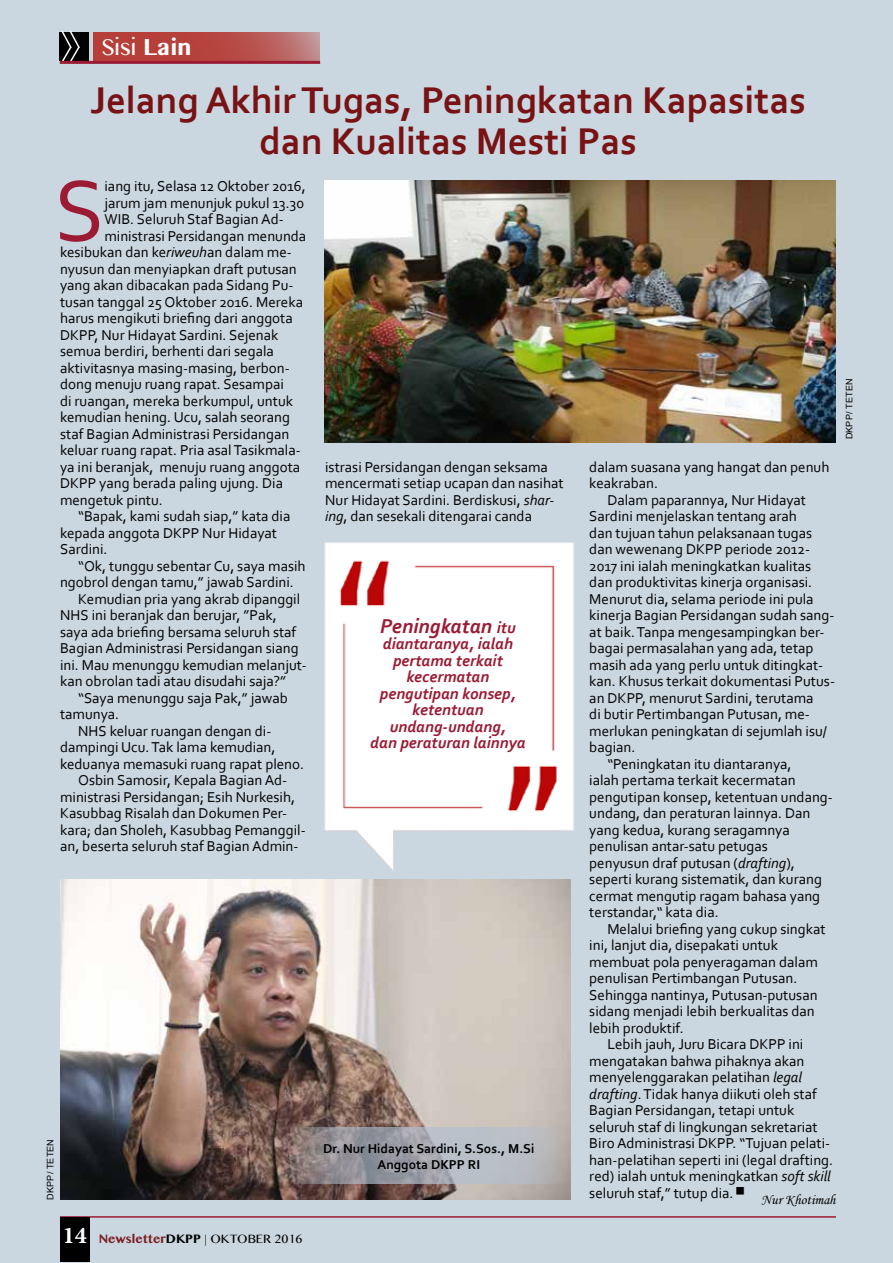
<style>
.page{position:relative;width:893px;height:1263px;background:#fff}
.page>*{position:absolute;margin:0;border:0;box-sizing:border-box;transform-origin:0 0}
.t1{font:90.75px "Corbel";color:#9b1b34}
.t2{font:700 39px/40.5px "Corbel";color:#781214;text-align:center}
.t3{font:25.5px "Kannada MN";color:#fff}
.t4{font:italic 700 21px "Corbel";color:#9b1b34}
.t5{font:italic 700 16.5px/16.5px "Corbel";color:#9b1b34;text-align:center}
.t6{font:15px/16.5px "Corbel";color:#000}
.t7{font:14.25px "Monotype Corsiva";color:#000}
.t8{font:700 13.5px/16.2px "Corbel";color:#000;text-align:center}
.t9{font:13.5px "Kannada MN";color:#000}
.t10{font:9px "Arial";letter-spacing:.02em;color:#000}
.s1{font-weight:700}
.s2{font-style:italic}
.s3{font-size:16.5px}
.s4{font-family:"Minion Pro";font-weight:700;font-size:24px;color:#fff}
.s5{font-weight:700;color:#7a1e20}
.s6{font-weight:700;color:#000101}
</style>
<div class="page">
<div style="left:0;top:0;width:893px;height:1262px;background:#c4d3dd"></div>
<svg style="left:94px;top:32px;width:226px;height:29px;background:#b74f4b"></svg>
<div style="left:60px;top:32px;width:29px;height:29px;background:#000101"></div>
<svg style="left:60px;top:30px;width:21px;height:31px"></svg>
<hr style="left:60px;top:61px;width:260px;height:3px;background:#9b1b34">
<hr style="left:60px;top:1216px;width:776px;height:2px;background:#9b1b34">
<div style="left:60px;top:1218px;width:30px;height:44px;background:#000"></div>
<img style="left:60px;top:880px;width:511px;height:320px">
<svg style="left:286px;top:1128px;width:285px;height:56px;background:#a4a3a8"></svg>
<img style="left:325px;top:180px;width:510px;height:262px">
<img style="left:324px;top:542px;width:251px;height:330px">
<h3 class="t3" style="left:102px;top:32px;width:91px">Sisi <span class="s1">Lain</span></h3>
<h2 class="t2" style="left:90px;top:79px;width:717px">Jelang Akhir Tugas, Peningkatan Kapasitas dan Kualitas Mesti Pas</h2>
<h1 class="t1" style="left:54px;top:154px;width:52px">S</h1>
<p class="t6" style="left:104px;top:178px;width:203px">iang itu, Selasa 12 Oktober 2016,</p>
<p class="t6" style="left:104px;top:194px;width:201px">jarum jam menunjuk pukul 13.30</p>
<p class="t6" style="left:104px;top:211px;width:181px">WIB. Seluruh Staf Bagian Ad-</p>
<p class="t6" style="left:104px;top:227px;width:203px">ministrasi Persidangan menunda</p>
<p class="t6" style="left:60px;top:244px;width:233px">kesibukan dan ke<span class="s2">riweuh</span>an dalam me-</p>
<p class="t6" style="left:60px;top:260px;width:238px">nyusun dan menyiapkan draft putusan</p>
<p class="t6" style="left:60px;top:277px;width:235px">yang akan dibacakan pada Sidang Pu-</p>
<p class="t6" style="left:60px;top:293px;width:244px">tusan tanggal 25 Oktober 2016. Mereka</p>
<p class="t6" style="left:60px;top:310px;width:234px">harus mengikuti briefing dari anggota</p>
<p class="t6" style="left:60px;top:326px;width:220px">DKPP, Nur Hidayat Sardini. Sejenak</p>
<p class="t6" style="left:60px;top:343px;width:215px">semua berdiri, berhenti dari segala</p>
<p class="t6" style="left:60px;top:359px;width:231px">aktivitasnya masing-masing, berbon-</p>
<p class="t6" style="left:60px;top:376px;width:225px">dong menuju ruang rapat. Sesampai</p>
<p class="t6" style="left:60px;top:392px;width:234px">di ruangan, mereka berkumpul, untuk</p>
<p class="t6" style="left:60px;top:409px;width:232px">kemudian hening. Ucu, salah seorang</p>
<p class="t6" style="left:60px;top:425px;width:231px">staf Bagian Administrasi Persidangan</p>
<p class="t6" style="left:60px;top:442px;width:242px">keluar ruang rapat. Pria asal Tasikmala-</p>
<p class="t6" style="left:60px;top:458px;width:242px">ya ini beranjak, menuju ruang anggota</p>
<p class="t6" style="left:60px;top:475px;width:224px">DKPP yang berada paling ujung. Dia</p>
<p class="t6" style="left:60px;top:491px;width:104px">mengetuk pintu.</p>
<p class="t6" style="left:78px;top:508px;width:214px">“Bapak, kami sudah siap,” kata dia</p>
<p class="t6" style="left:60px;top:524px;width:219px">kepada anggota DKPP Nur Hidayat</p>
<p class="t6" style="left:60px;top:541px;width:49px">Sardini.</p>
<p class="t6" style="left:78px;top:557px;width:229px">“Ok, tunggu sebentar Cu, saya masih</p>
<p class="t6" style="left:60px;top:574px;width:235px">ngobrol dengan tamu,” jawab Sardini.</p>
<p class="t6" style="left:78px;top:590px;width:224px">Kemudian pria yang akrab dipanggil</p>
<p class="t6" style="left:60px;top:607px;width:218px">NHS ini beranjak dan berujar, ”Pak,</p>
<p class="t6" style="left:60px;top:623px;width:238px">saya ada briefing bersama seluruh staf</p>
<p class="t6" style="left:60px;top:640px;width:240px">Bagian Administrasi Persidangan siang</p>
<p class="t6" style="left:60px;top:656px;width:248px">ini. Mau menunggu kemudian melanjut-</p>
<p class="t6" style="left:60px;top:673px;width:227px">kan obrolan tadi atau disudahi saja?”</p>
<p class="t6" style="left:78px;top:689px;width:211px">“Saya menunggu saja Pak,” jawab</p>
<p class="t6" style="left:60px;top:706px;width:61px">tamunya.</p>
<p class="t6" style="left:78px;top:722px;width:195px">NHS keluar ruangan dengan di-</p>
<p class="t6" style="left:60px;top:739px;width:217px">dampingi Ucu. Tak lama kemudian,</p>
<p class="t6" style="left:60px;top:755px;width:246px">keduanya memasuki ruang rapat pleno.</p>
<p class="t6" style="left:78px;top:772px;width:211px">Osbin Samosir, Kepala Bagian Ad-</p>
<p class="t6" style="left:60px;top:788px;width:236px">ministrasi Persidangan; Esih Nurkesih,</p>
<p class="t6" style="left:60px;top:805px;width:229px">Kasubbag Risalah dan Dokumen Per-</p>
<p class="t6" style="left:60px;top:821px;width:247px">kara; dan Sholeh, Kasubbag Pemanggil-</p>
<p class="t6" style="left:60px;top:838px;width:240px">an, beserta seluruh staf Bagian Admin-</p>
<p class="t6" style="left:325px;top:458px;width:240px">istrasi Persidangan dengan seksama mencermati setiap ucapan dan nasihat Nur Hidayat Sardini. Berdiskusi, <span class="s2">shar&shy;ing</span>, dan sesekali ditengarai canda</p>
<p class="t6" style="left:589px;top:458px;width:242px">dalam suasana yang hangat dan penuh</p>
<p class="t6" style="left:589px;top:474px;width:70px">keakraban.</p>
<p class="t6" style="left:607px;top:491px;width:200px">Dalam paparannya, Nur Hidayat</p>
<p class="t6" style="left:589px;top:507px;width:209px">Sardini menjelaskan tentang arah</p>
<p class="t6" style="left:589px;top:524px;width:224px">dan tujuan tahun pelaksanaan tugas</p>
<p class="t6" style="left:589px;top:540px;width:222px">dan wewenang DKPP periode 2012-</p>
<p class="t6" style="left:589px;top:557px;width:224px">2017 ini ialah meningkatkan kualitas</p>
<p class="t6" style="left:589px;top:573px;width:224px">dan produktivitas kinerja organisasi.</p>
<p class="t6" style="left:589px;top:590px;width:226px">Menurut dia, selama periode ini pula</p>
<p class="t6" style="left:589px;top:606px;width:247px">kinerja Bagian Persidangan sudah sang-</p>
<p class="t6" style="left:589px;top:623px;width:237px">at baik. Tanpa mengesampingkan ber-</p>
<p class="t6" style="left:589px;top:639px;width:226px">bagai permasalahan yang ada, tetap</p>
<p class="t6" style="left:589px;top:656px;width:235px">masih ada yang perlu untuk ditingkat-</p>
<p class="t6" style="left:589px;top:672px;width:247px">kan. Khusus terkait dokumentasi Putus-</p>
<p class="t6" style="left:589px;top:689px;width:226px">an DKPP, menurut Sardini, terutama</p>
<p class="t6" style="left:589px;top:705px;width:222px">di butir Pertimbangan Putusan, me-</p>
<p class="t6" style="left:589px;top:722px;width:239px">merlukan peningkatan di sejumlah isu/</p>
<p class="t6" style="left:589px;top:738px;width:48px">bagian.</p>
<p class="t6" style="left:607px;top:755px;width:186px">“Peningkatan itu diantaranya,</p>
<p class="t6" style="left:589px;top:771px;width:208px">ialah pertama terkait kecermatan</p>
<p class="t6" style="left:589px;top:788px;width:245px">pengutipan konsep, ketentuan undang-</p>
<p class="t6" style="left:589px;top:804px;width:223px">undang, dan peraturan lainnya. Dan</p>
<p class="t6" style="left:589px;top:821px;width:202px">yang kedua, kurang seragamnya</p>
<p class="t6" style="left:589px;top:837px;width:180px">penulisan antar-satu petugas</p>
<p class="t6" style="left:589px;top:854px;width:207px">penyusun draf putusan (<span class="s2">drafting</span>),</p>
<p class="t6" style="left:589px;top:870px;width:234px">seperti kurang sistematik, dan kurang</p>
<p class="t6" style="left:589px;top:887px;width:232px">cermat mengutip ragam bahasa yang</p>
<p class="t6" style="left:589px;top:903px;width:131px">terstandar,“ kata dia.</p>
<p class="t6" style="left:607px;top:920px;width:220px">Melalui briefing yang cukup singkat</p>
<p class="t6" style="left:589px;top:936px;width:190px">ini, lanjut dia, disepakati untuk</p>
<p class="t6" style="left:589px;top:953px;width:230px">membuat pola penyeragaman dalam</p>
<p class="t6" style="left:589px;top:969px;width:209px">penulisan Pertimbangan Putusan.</p>
<p class="t6" style="left:589px;top:986px;width:230px">Sehingga nantinya, Putusan-putusan</p>
<p class="t6" style="left:589px;top:1002px;width:227px">sidang menjadi lebih berkualitas dan</p>
<p class="t6" style="left:589px;top:1019px;width:96px">lebih produktif.</p>
<p class="t6" style="left:607px;top:1035px;width:198px">Lebih jauh, Juru Bicara DKPP ini</p>
<p class="t6" style="left:589px;top:1052px;width:217px">mengatakan bahwa pihaknya akan</p>
<p class="t6" style="left:589px;top:1068px;width:214px">menyelenggarakan pelatihan <span class="s2">legal</span></p>
<p class="t6" style="left:589px;top:1085px;width:229px"><span class="s2">drafting</span>. Tidak hanya diikuti oleh staf</p>
<p class="t6" style="left:589px;top:1101px;width:206px">Bagian Persidangan, tetapi untuk</p>
<p class="t6" style="left:589px;top:1118px;width:230px">seluruh staf di lingkungan sekretariat</p>
<p class="t6" style="left:589px;top:1134px;width:242px">Biro Administrasi DKPP. “Tujuan pelati-</p>
<p class="t6" style="left:589px;top:1151px;width:245px">han-pelatihan seperti ini (legal drafting.</p>
<p class="t6" style="left:589px;top:1167px;width:243px">red) ialah untuk meningkatkan <span class="s2">soft skill</span></p>
<p class="t6" style="left:589px;top:1184px;width:146px">seluruh staf,” tutup dia.</p>
<p class="t7" style="left:761px;top:1191px;width:76px">Nur Khotimah</p>
<h3 class="t4" style="left:380px;top:613px;width:137px">Peningkatan <span class="s3">itu</span></h3>
<p class="t5" style="left:370px;top:635px;width:157px">diantaranya, ialah pertama terkait kecermatan pengutipan konsep, ketentuan undang-undang,<br>dan peraturan lainnya</p>
<p class="t10" style="left:44px;top:1200px;width:62px;rotate:-90deg">DKPP/ TETEN</p>
<p class="t8" style="left:323px;top:1139px;width:213px">Dr. Nur Hidayat Sardini, S.Sos., M.Si<br>Anggota DKPP RI</p>
<p class="t9" style="left:63px;top:1230px;width:241px"><span class="s4">14</span> <span class="s5">Newsletter</span><span class="s6">DKPP</span> | OKTOBER 2016</p>
<p class="t10" style="left:843px;top:439px;width:62px;rotate:-90deg">DKPP/ TETEN</p>
</div>
